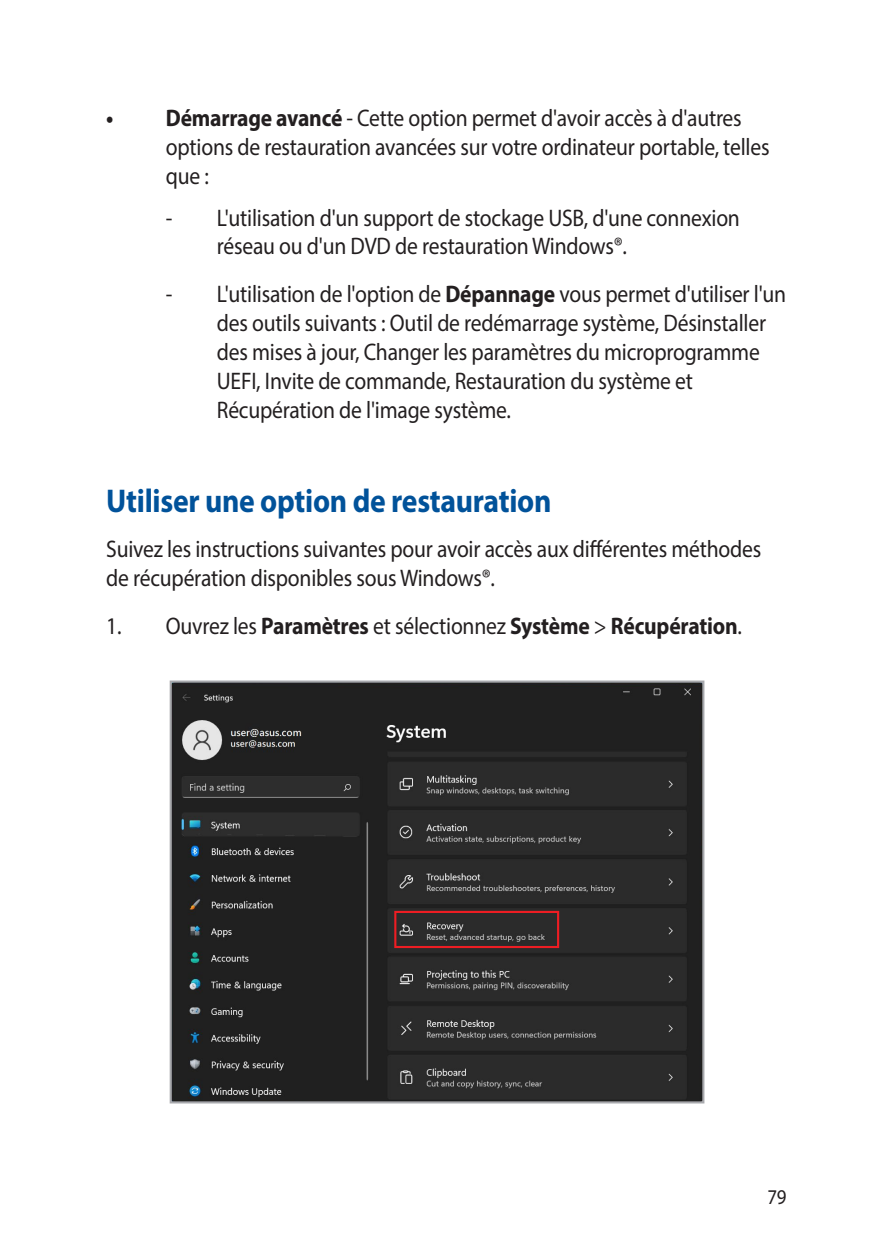
<style>
.page{position:relative;width:893px;height:1259px;background:#fff}
.page>*{position:absolute;margin:0;border:0;box-sizing:border-box;transform-origin:0 0}
.t1{font:700 33px "Myriad Pro";letter-spacing:-.01em;color:#01529a;scale:.9 1}
.t2{font:24px/28.8px "Myriad Pro";letter-spacing:-.01em;color:#231f20;scale:.9 1}
.t3{font:700 24px "Myriad Pro";letter-spacing:-.01em;color:#231f20;scale:.9 1}
.t4{font:21px "Myriad Pro";color:#231f20;scale:.9 1}
.s1{font-weight:700}
.s2{font-weight:400}
</style>
<div class="page">
<img style="left:173px;top:683px;width:528px;height:417px">
<div style="left:170px;top:680px;width:534px;height:423px;border:2px solid #a8a9ad"></div>
<div style="left:394px;top:911px;width:165px;height:37px;border:2px solid #ee1d23"></div>
<p class="t2" style="left:166px;top:104px;width:672px;text-indent:-60px"><span class="s1">• Démarrage avancé</span> - Cette option permet d'avoir accès à d'autres options de restauration avancées sur votre ordinateur portable, telles que :</p>
<p class="t2" style="left:217px;top:203px;width:583px;text-indent:-51px">- L'utilisation d'un support de stockage USB, d'une connexion réseau ou d'un DVD de restauration Windows®.</p>
<p class="t2" style="left:217px;top:280px;width:634px;text-indent:-51px">- L'utilisation de l'option de <span class="s1">Dépannage</span> vous permet d'utiliser l'un des outils suivants : Outil de redémarrage système, Désinstaller des mises à jour, Changer les paramètres du microprogramme UEFI, Invite de commande, Restauration du système et Récupération de l'image système.</p>
<h1 class="t1" style="left:106px;top:479px;width:496px">Utiliser une option de restauration</h1>
<p class="t2" style="left:106px;top:534px;width:729px">Suivez les instructions suivantes pour avoir accès aux différentes méthodes de récupération disponibles sous Windows®.</p>
<p class="t3" style="left:106px;top:610px;width:708px"><span class="s2">1. Ouvrez les</span> Paramètres <span class="s2">et sélectionnez</span> Système <span class="s2">&gt;</span> Récupération<span class="s2">.</span></p>
<p class="t4" style="left:767px;top:1184px;width:23px">79</p>
</div>
